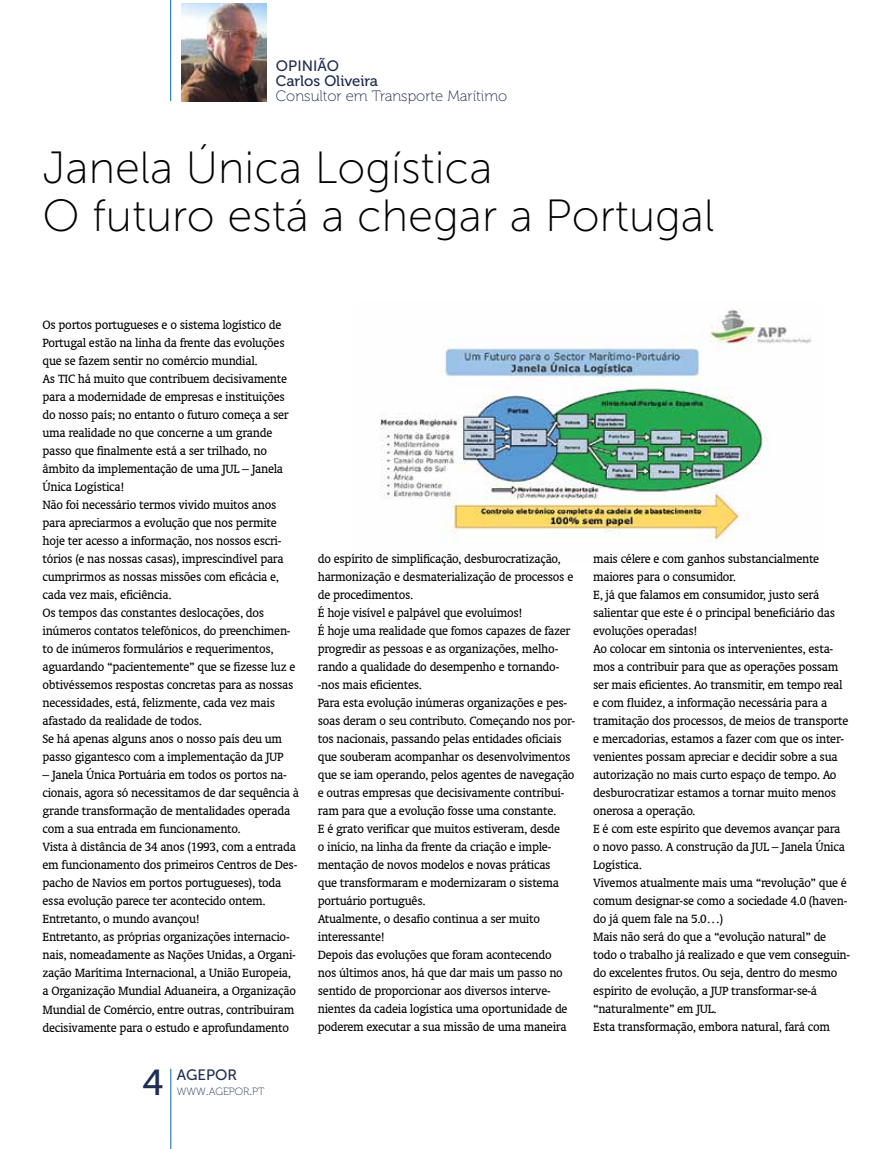
<style>
.page{position:relative;width:893px;height:1149px;background:#fff}
.page>*{position:absolute;margin:0;border:0;box-sizing:border-box;transform-origin:0 0}
.t1{font:45px/48px "Museo Sans 100";color:#000}
.t2{font:36px "Museo Sans 500";color:#1e2d51}
.t3{font:15px "Museo 100";color:#1e2d51}
.t4{font:15px "Museo 500";color:#1e2d51}
.t5{font:15px "Museo Sans 500";color:#1e2d51}
.t6{font:13.5px/18px "Oranda BT";letter-spacing:-.02em;color:#000}
.t7{font:10.5px "Museo 100";color:#1e2d51}
.s1{font-size:15px}
</style>
<div class="page">
<hr style="left:170px;top:1068px;width:1px;height:80px;background:#0069a0">
<img style="left:380px;top:309px;width:432px;height:234px">
<img style="left:181px;top:4px;width:85px;height:97px">
<hr style="left:170px;top:0;width:1px;height:101px;background:#0069a0">
<p class="t5" style="left:276px;top:58px;width:65px">OPINIÃO</p>
<p class="t4" style="left:276px;top:73px;width:104px">Carlos Oliveira</p>
<p class="t3" style="left:276px;top:88px;width:233px">Consultor em Transporte Marítimo</p>
<h1 class="t1" style="left:43px;top:144px;width:673px">Janela Única Logística<br>O futuro está a chegar a Portugal</h1>
<p class="t6" style="left:43px;top:315px;width:254px">Os portos portugueses e o sistema logístico de Portugal estão na linha da frente das evoluções que se fazem sentir no comércio mundial.<br>As TIC há muito que contribuem decisivamente para a modernidade de empresas e instituições do nosso país; no entanto o futuro começa a ser uma realidade no que concerne a um grande passo que finalmente está a ser trilhado, no âmbito da implementação de uma JUL – Janela Única Logística!<br>Não foi necessário termos vivido muitos anos para apreciarmos a evolução que nos permite hoje ter acesso a informação, nos nossos escri&shy;tórios (e nas nossas casas), imprescindível para cumprirmos as nossas missões com eficácia e, cada vez mais, eficiência.<br>Os tempos das constantes deslocações, dos inúmeros contatos telefónicos, do preenchimen&shy;to de inúmeros formulários e requerimentos, aguardando “pacientemente” que se fizesse luz e obtivéssemos respostas concretas para as nossas necessidades, está, felizmente, cada vez mais afastado da realidade de todos.<br>Se há apenas alguns anos o nosso país deu um passo gigantesco com a implementação da JUP</p>
<p class="t6" style="left:43px;top:765px;width:258px">– Janela Única Portuária em todos os portos na&shy;cionais, agora só necessitamos de dar sequência à grande transformação de mentalidades operada com a sua entrada em funcionamento.<br>Vista à distância de 34 anos (1993, com a entrada em funcionamento dos primeiros Centros de Des&shy;pacho de Navios em portos portugueses), toda essa evolução parece ter acontecido ontem.<br>Entretanto, o mundo avançou!<br>Entretanto, as próprias organizações internacio&shy;nais, nomeadamente as Nações Unidas, a Organi&shy;zação Marítima Internacional, a União Europeia, a Organização Mundial Aduaneira, a Organização Mundial de Comércio, entre outras, contribuíram decisivamente para o estudo e aprofundamento</p>
<h2 class="t2" style="left:142px;top:1062px;width:23px">4</h2>
<p class="t5" style="left:177px;top:1066px;width:62px">AGEPOR</p>
<p class="t7" style="left:177px;top:1085px;width:89px">WWW<span class="s1">.</span>AGEPOR<span class="s1">.</span>PT</p>
<p class="t6" style="left:318px;top:549px;width:259px">do espírito de simplificação, desburocratização, harmonização e desmaterialização de processos e de procedimentos.<br>É hoje visível e palpável que evoluímos!<br>É hoje uma realidade que fomos capazes de fazer progredir as pessoas e as organizações, melho&shy;rando a qualidade do desempenho e tornando--nos mais eficientes.<br>Para esta evolução inúmeras organizações e pes&shy;soas deram o seu contributo. Começando nos por&shy;tos nacionais, passando pelas entidades oficiais que souberam acompanhar os desenvolvimentos que se iam operando, pelos agentes de navegação e outras empresas que decisivamente contribuí&shy;ram para que a evolução fosse uma constante.<br>E é grato verificar que muitos estiveram, desde<br>o início, na linha da frente da criação e imple&shy;mentação de novos modelos e novas práticas<br>que transformaram e modernizaram o sistema portuário português.<br>Atualmente, o desafio continua a ser muito interessante!<br>Depois das evoluções que foram acontecendo<br>nos últimos anos, há que dar mais um passo no sentido de proporcionar aos diversos interve&shy;nientes da cadeia logística uma oportunidade de poderem executar a sua missão de uma maneira</p>
<p class="t6" style="left:593px;top:549px;width:259px">mais célere e com ganhos substancialmente maiores para o consumidor.<br>E, já que falamos em consumidor, justo será salientar que este é o principal beneficiário das evoluções operadas!<br>Ao colocar em sintonia os intervenientes, esta&shy;mos a contribuir para que as operações possam ser mais eficientes. Ao transmitir, em tempo real e com fluidez, a informação necessária para a tramitação dos processos, de meios de transporte e mercadorias, estamos a fazer com que os inter&shy;venientes possam apreciar e decidir sobre a sua autorização no mais curto espaço de tempo. Ao desburocratizar estamos a tornar muito menos onerosa a operação.<br>E é com este espírito que devemos avançar para o novo passo. A construção da JUL – Janela Única Logística.<br>Vivemos atualmente mais uma “revolução” que é comum designar-se como a sociedade 4.0 (haven&shy;do já quem fale na 5.0…)<br>Mais não será do que a “evolução natural” de todo o trabalho já realizado e que vem conseguin&shy;do excelentes frutos. Ou seja, dentro do mesmo espírito de evolução, a JUP transformar-se-á “naturalmente” em JUL.<br>Esta transformação, embora natural, fará com</p>
</div>
